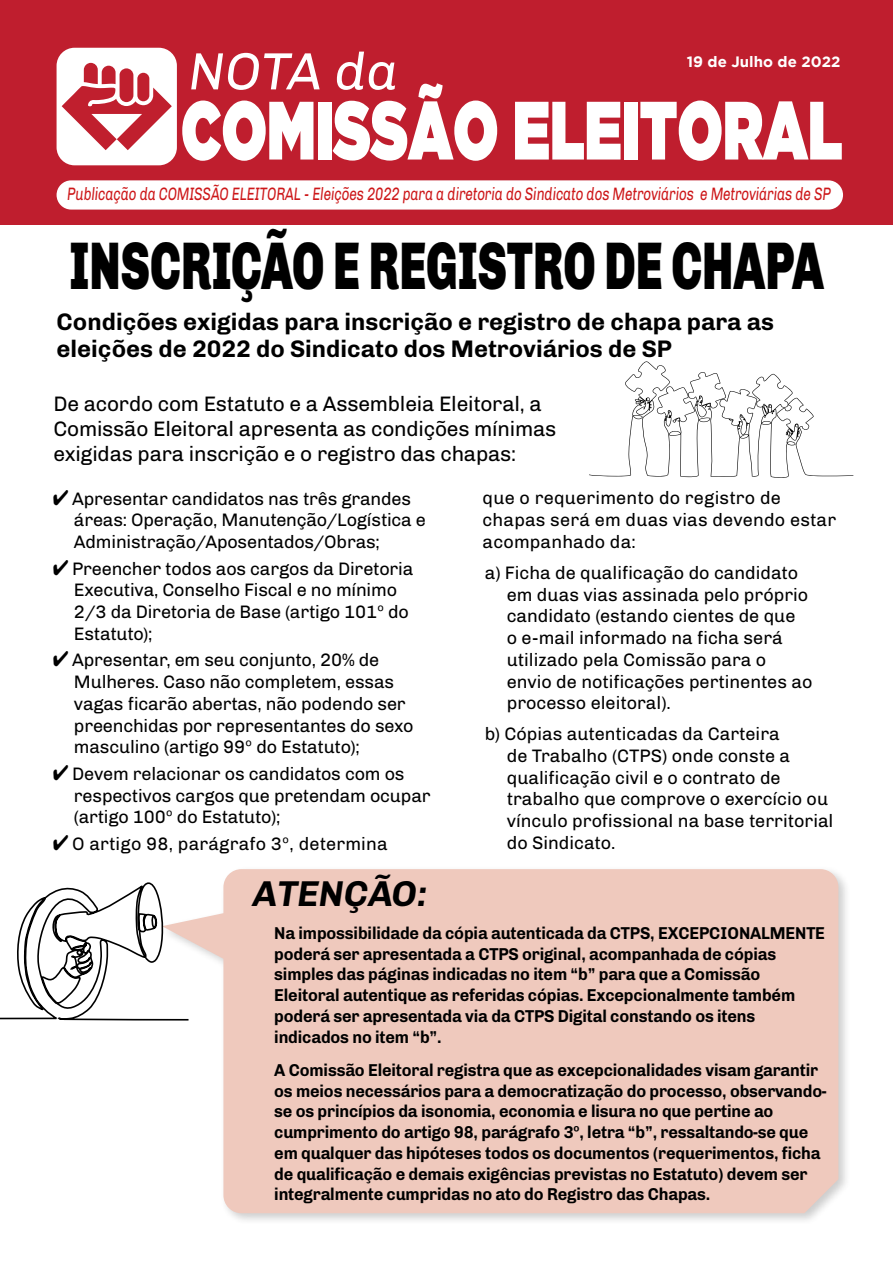
<style>
.page{position:relative;width:893px;height:1263px;background:#fff}
.page>*{position:absolute;margin:0;border:0;box-sizing:border-box;transform-origin:0 0}
.t1{font:82.5px "Gotham Ultra";color:#fff;scale:.68 1}
.t2{font:900 67.5px "Chivo";color:#000;scale:.67 1}
.t3{font:italic 52.5px "Chivo";letter-spacing:-.01em;color:#fff}
.t4{font:italic 700 36px "Chivo";color:#000}
.t5{font:700 24px/27px "Chivo";color:#000}
.t6{font:21px/25.2px "Chivo";letter-spacing:-.01em;color:#000}
.t7{font:18.15px/21.8px "Chivo";letter-spacing:-.01em;color:#000}
.t8{font:18.15px/21.8px "Chivo";letter-spacing:.01em;color:#000}
.t9{font:italic 18px "Chivo";letter-spacing:-.01em;color:#cd1719;scale:.75 1}
.t10{font:700 17.25px/20.7px "Chivo";letter-spacing:-.01em;color:#000;scale:.95 1}
.t11{font:700 15px "Gotham";color:#fff}
</style>
<div class="page">
<div style="left:160px;top:865px;width:691px;height:361px;background:#000;opacity:.2"></div>
<svg style="left:162px;top:869px;width:676px;height:344px;background:#f0ccc1"></svg>
<div style="left:0;top:0;width:893px;height:225px;background:#bf1e2e"></div>
<div style="left:57px;top:48px;width:120px;height:117px;background:#fff;border-radius:18px"></div>
<div style="left:57px;top:180px;width:786px;height:30px;background:#fff;border-radius:15px"></div>
<svg style="left:62px;top:63px;width:110px;height:87px"></svg>
<svg style="left:0;top:865px;width:190px;height:156px"></svg>
<svg style="left:589px;top:361px;width:264px;height:117px"></svg>
<h3 class="t3" style="left:189px;top:41px;width:211px">NOTA da</h3>
<p class="t11" style="left:687px;top:53px;width:155px">19 de Julho de 2022</p>
<h1 class="t1" style="left:181px;top:83px;width:974px">COMISSÃO ELEITORAL</h1>
<p class="t9" style="left:67px;top:184px;width:1020px">Publicação da COMISSÃO ELEITORAL - Eleições 2022 para a diretoria do Sindicato dos Metroviários e Metroviárias de SP</p>
<h2 class="t2" style="left:70px;top:226px;width:1127px">INSCRIÇÃO E REGISTRO DE CHAPA</h2>
<h3 class="t5" style="left:57px;top:309px;width:719px">Condições exigidas para inscrição e registro de chapa para as eleições de 2022 do Sindicato dos Metroviários de SP</h3>
<p class="t6" style="left:53px;top:391px;width:504px">De acordo com Estatuto e a Assembleia Eleitoral, a<br>Comissão Eleitoral apresenta as condições mínimas exigidas para inscrição e o registro das chapas:</p>
<p class="t7" style="left:74px;top:488px;width:354px;text-indent:-20px">✔ Apresentar candidatos nas três grandes áreas: Operação, Manutenção/Logística e<br>Administração/Aposentados/Obras;</p>
<p class="t7" style="left:74px;top:558px;width:341px;text-indent:-20px">✔ Preencher todos aos cargos da Diretoria<br>Executiva, Conselho Fiscal e no mínimo<br>2/3 da Diretoria de Base (artigo 101º do<br>Estatuto);</p>
<p class="t7" style="left:74px;top:649px;width:341px;text-indent:-20px">✔ Apresentar, em seu conjunto, 20% de Mulheres. Caso não completem, essas vagas ficarão abertas, não podendo ser preenchidas por representantes do sexo masculino (artigo 99º do Estatuto);</p>
<p class="t7" style="left:74px;top:763px;width:358px;text-indent:-20px">✔ Devem relacionar os candidatos com os respectivos cargos que pretendam ocupar (artigo 100º do Estatuto);</p>
<p class="t8" style="left:53px;top:833px;width:336px">✔ O artigo 98, parágrafo 3º, determina</p>
<p class="t8" style="left:483px;top:487px;width:355px">que o requerimento do registro de chapas será em duas vias devendo estar acompanhado da:</p>
<p class="t7" style="left:507px;top:562px;width:307px;text-indent:-22px">a) Ficha de qualificação do candidato em duas vias assinada pelo próprio candidato (estando cientes de que<br>o e-mail informado na ficha será utilizado pela Comissão para o envio de notificações pertinentes ao processo eleitoral).</p>
<p class="t7" style="left:507px;top:723px;width:328px;text-indent:-22px">b) Cópias autenticadas da Carteira<br>de Trabalho (CTPS) onde conste a qualificação civil e o contrato de trabalho que comprove o exercício ou vínculo profissional na base territorial do Sindicato.</p>
<h3 class="t4" style="left:253px;top:872px;width:176px">ATENÇÃO:</h3>
<p class="t10" style="left:274px;top:923px;width:581px">Na impossibilidade da cópia autenticada da CTPS, EXCEPCIONALMENTE poderá ser apresentada a CTPS original, acompanhada de cópias simples das páginas indicadas no item “b” para que a Comissão Eleitoral autentique as referidas cópias. Excepcionalmente também poderá ser apresentada via da CTPS Digital constando os itens indicados no item “b”.</p>
<p class="t10" style="left:274px;top:1060px;width:583px">A Comissão Eleitoral registra que as excepcionalidades visam garantir os meios necessários para a democratização do processo, observando&shy;se os princípios da isonomia, economia e lisura no que pertine ao cumprimento do artigo 98, parágrafo 3º, letra “b”, ressaltando-se que em qualquer das hipóteses todos os documentos (requerimentos, ficha de qualificação e demais exigências previstas no Estatuto) devem ser integralmente cumpridas no ato do Registro das Chapas.</p>
</div>
